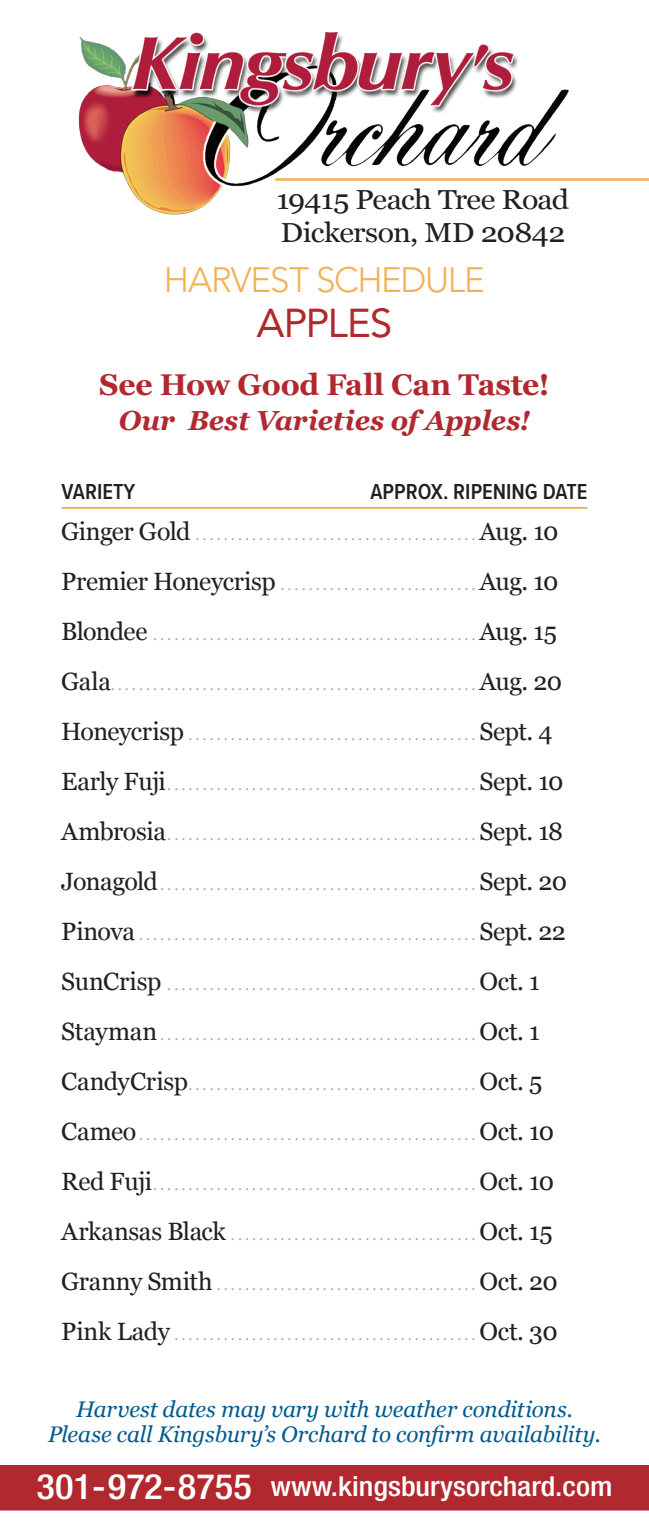
<style>
.page{position:relative;width:649px;height:1530px;background:#fff}
.page>*{position:absolute;margin:0;border:0;box-sizing:border-box;transform-origin:0 0}
.t1{font:40px "Avenir";letter-spacing:-.02em;color:#b1292f}
.t2{font:300 35px "Avenir";letter-spacing:-.035em;color:#f2b155}
.t3{font:700 30px "Georgia";letter-spacing:-.005em;color:#b1292f}
.t4{font:500 condensed 27.5px "Helvetica Neue LT Std";color:#fff;scale:1.1 1}
.t5{font:27.5px/32.5px "Georgia";letter-spacing:-.02em;color:#231f20;scale:1.1 1}
.t6{font:italic 700 27.5px "Georgia";letter-spacing:-.01em;color:#b1292f}
.t7{font:italic 22.5px/25px "Georgia";letter-spacing:-.005em;color:#015b90;text-align:center}
.t8{font:600 22.5px "Proxima Nova Cond";color:#231f20}
.t9{font:15px "Georgia";color:#a8a9ad}
.s1{font-size:25px;color:#231f20}
.s2{font-size:35px}
</style>
<div class="page">
<div style="left:1px;top:1466px;width:646px;height:43px;background:#b1292f"></div>
<div style="left:0;top:1465px;width:648px;height:45px;border:2px solid #b1292f"></div>
<hr style="left:62px;top:507px;width:525px;height:2px;background:#f2b155">
<img style="left:78px;top:32px;width:491px;height:183px">
<hr style="left:275px;top:178px;width:373px;height:3px;background:#f2b155">
<h3 class="t5" style="left:276px;top:182px;width:267px">19415 Peach Tree Road<br>Dickerson, MD 20842</h3>
<h2 class="t2" style="left:164px;top:259px;width:322px">HARVEST SCHEDULE</h2>
<h1 class="t1" style="left:256px;top:300px;width:137px">APPLES</h1>
<h3 class="t3" style="left:99px;top:362px;width:451px">See How Good Fall Can Taste!</h3>
<h3 class="t6" style="left:119px;top:400px;width:412px">Our Best Varieties of Apples!</h3>
<h3 class="t8" style="left:62px;top:475px;width:75px">VARIETY</h3>
<h3 class="t8" style="left:370px;top:475px;width:218px">APPROX. RIPENING DATE</h3>
<p class="t9" style="left:61px;top:523px;width:498px"><span class="s1">Ginger Gold</span> . . . . . . . . . . . . . . . . . . . . . . . . . . . . . . . . . . . . . . . . <span class="s1">Aug. 10</span></p>
<p class="t9" style="left:61px;top:573px;width:498px"><span class="s1">Premier Honeycrisp</span> . . . . . . . . . . . . . . . . . . . . . . . . . . . . <span class="s1">Aug. 10</span></p>
<p class="t9" style="left:61px;top:623px;width:497px"><span class="s1">Blondee</span> . . . . . . . . . . . . . . . . . . . . . . . . . . . . . . . . . . . . . . . . . . . . . . <span class="s1">Aug. 15</span></p>
<p class="t9" style="left:61px;top:673px;width:502px"><span class="s1">Gala</span> . . . . . . . . . . . . . . . . . . . . . . . . . . . . . . . . . . . . . . . . . . . . . . . . . . . . <span class="s1">Aug. 20</span></p>
<p class="t9" style="left:61px;top:723px;width:492px"><span class="s1">Honeycrisp</span> . . . . . . . . . . . . . . . . . . . . . . . . . . . . . . . . . . . . . . . . . <span class="s1">Sept. 4</span></p>
<p class="t9" style="left:61px;top:773px;width:503px"><span class="s1">Early Fuji</span> . . . . . . . . . . . . . . . . . . . . . . . . . . . . . . . . . . . . . . . . . . . . <span class="s1">Sept. 10</span></p>
<p class="t9" style="left:61px;top:823px;width:503px"><span class="s1">Ambrosia</span> . . . . . . . . . . . . . . . . . . . . . . . . . . . . . . . . . . . . . . . . . . . . <span class="s1">Sept. 18</span></p>
<p class="t9" style="left:61px;top:873px;width:507px"><span class="s1">Jonagold</span> . . . . . . . . . . . . . . . . . . . . . . . . . . . . . . . . . . . . . . . . . . . . . <span class="s1">Sept. 20</span></p>
<p class="t9" style="left:61px;top:923px;width:505px"><span class="s1">Pinova</span> . . . . . . . . . . . . . . . . . . . . . . . . . . . . . . . . . . . . . . . . . . . . . . . . <span class="s1">Sept. 22</span></p>
<p class="t9" style="left:61px;top:973px;width:479px"><span class="s1">SunCrisp</span> . . . . . . . . . . . . . . . . . . . . . . . . . . . . . . . . . . . . . . . . . . . . <span class="s1">Oct. 1</span></p>
<p class="t9" style="left:61px;top:1023px;width:479px"><span class="s1">Stayman</span> . . . . . . . . . . . . . . . . . . . . . . . . . . . . . . . . . . . . . . . . . . . . . <span class="s1">Oct. 1</span></p>
<p class="t9" style="left:61px;top:1073px;width:482px"><span class="s1">CandyCrisp</span> . . . . . . . . . . . . . . . . . . . . . . . . . . . . . . . . . . . . . . . . . <span class="s1">Oct. 5</span></p>
<p class="t9" style="left:61px;top:1123px;width:494px"><span class="s1">Cameo</span> . . . . . . . . . . . . . . . . . . . . . . . . . . . . . . . . . . . . . . . . . . . . . . . . <span class="s1">Oct. 10</span></p>
<p class="t9" style="left:61px;top:1173px;width:494px"><span class="s1">Red Fuji</span> . . . . . . . . . . . . . . . . . . . . . . . . . . . . . . . . . . . . . . . . . . . . . . <span class="s1">Oct. 10</span></p>
<p class="t9" style="left:61px;top:1223px;width:492px"><span class="s1">Arkansas Black</span> . . . . . . . . . . . . . . . . . . . . . . . . . . . . . . . . . . . <span class="s1">Oct. 15</span></p>
<p class="t9" style="left:61px;top:1273px;width:497px"><span class="s1">Granny Smith</span> . . . . . . . . . . . . . . . . . . . . . . . . . . . . . . . . . . . . . <span class="s1">Oct. 20</span></p>
<p class="t9" style="left:61px;top:1323px;width:497px"><span class="s1">Pink Lady</span> . . . . . . . . . . . . . . . . . . . . . . . . . . . . . . . . . . . . . . . . . . . <span class="s1">Oct. 30</span></p>
<h3 class="t7" style="left:48px;top:1396px;width:553px">Harvest dates may vary with weather conditions.<br>Please call Kingsbury’s Orchard to confirm availability.</h3>
<h3 class="t4" style="left:36px;top:1470px;width:524px"><span class="s2">301-972-8755</span> www.kingsburysorchard.com</h3>
</div>
